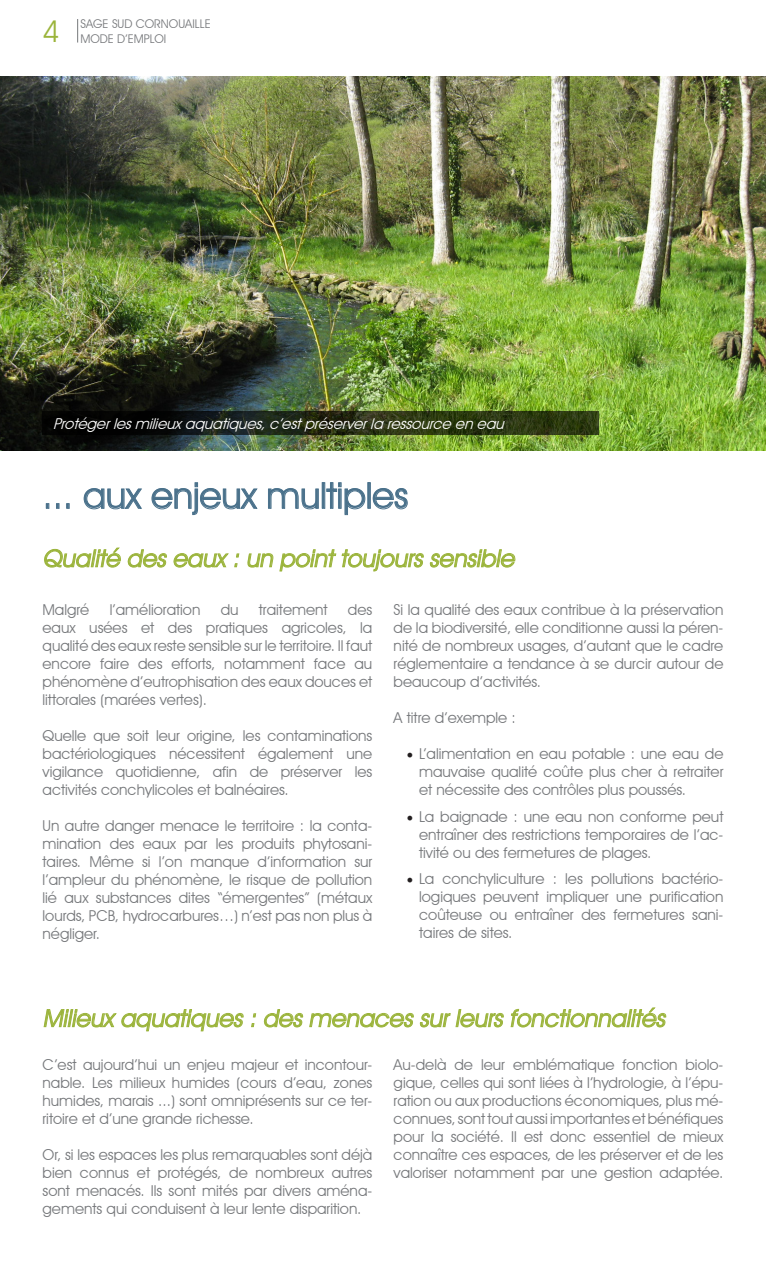
<style>
.page{position:relative;width:766px;height:1276px;background:#fff}
.page>*{position:absolute;margin:0;border:0;box-sizing:border-box;transform-origin:0 0}
.t1{font:36px "Avant Garde IT Cby BT";color:#4a718b}
.t2{font:30px "Avant Garde IT Cby BT";color:#9bb43b}
.t3{font:italic 24px "Avant Garde IT Cby BT";color:#9bb43b}
.t4{font:15px/18px "Avant Garde IT Cby BT";color:#76787b;text-align:justify}
.t5{font:italic 15px "Avant Garde IT Cby BT";color:#fff}
.t6{font:12px/14.4px "Avant Garde IT Cby BT";color:#76787b}
.s1{font-family:"Minion Pro";font-size:18px;color:#231f20}
</style>
<div class="page">
<svg style="left:77px;top:19px;width:1px;height:24px"></svg>
<svg style="left:46px;top:503px;width:3px;height:6px"></svg>
<svg style="left:56px;top:503px;width:3px;height:6px"></svg>
<svg style="left:66px;top:503px;width:4px;height:6px"></svg>
<svg style="left:83px;top:488px;width:59px;height:21px"></svg>
<svg style="left:151px;top:482px;width:107px;height:33px"></svg>
<svg style="left:268px;top:488px;width:51px;height:21px"></svg>
<div style="left:322px;top:482px;width:3px;height:27px;border:1px solid #4a718b"></div>
<svg style="left:326px;top:482px;width:39px;height:33px"></svg>
<svg style="left:372px;top:488px;width:36px;height:21px"></svg>
<svg style="left:44px;top:547px;width:77px;height:21px"></svg>
<svg style="left:127px;top:549px;width:40px;height:19px"></svg>
<svg style="left:173px;top:553px;width:66px;height:15px"></svg>
<svg style="left:247px;top:553px;width:26px;height:15px"></svg>
<svg style="left:279px;top:549px;width:236px;height:23px"></svg>
<svg style="left:43px;top:1009px;width:201px;height:22px"></svg>
<svg style="left:251px;top:1013px;width:5px;height:14px"></svg>
<svg style="left:263px;top:1009px;width:40px;height:18px"></svg>
<svg style="left:309px;top:1009px;width:195px;height:18px"></svg>
<svg style="left:510px;top:1007px;width:156px;height:20px"></svg>
<img style="left:0;top:77px;width:765px;height:373px">
<svg style="left:43px;top:411px;width:555px;height:24px"></svg>
<h2 class="t2" style="left:43px;top:13px;width:18px">4</h2>
<p class="t6" style="left:80px;top:17px;width:132px">SAGE SUD CORNOUAILLE<br>MODE D’EMPLOI</p>
<p class="t5" style="left:53px;top:414px;width:456px">Protégerlesmilieuxaquatiques,c’estpréserverla ressource eneau</p>
<p class="t1" style="left:43px;top:474px;width:367px">... aux enjeux multiples</p>
<p class="t3" style="left:43px;top:544px;width:478px">Qualité des eaux : un point toujours sensible</p>
<p class="t4" style="left:43px;top:601px;width:48px">Malgré</p>
<p class="t4" style="left:110px;top:601px;width:92px">l’amélioration</p>
<p class="t4" style="left:221px;top:601px;width:19px">du</p>
<p class="t4" style="left:259px;top:601px;width:70px">traitement</p>
<p class="t4" style="left:43px;top:601px;width:331px;text-indent:305px">des eaux usées et des pratiques agricoles, la qualité des eaux reste sensible sur le territoire. Il faut encore faire des efforts, notamment face au phénomène d’eutrophisation des eaux douces et littorales (marées vertes).</p>
<p class="t4" style="left:43px;top:727px;width:331px">Quelle que soit leur origine, les contaminations bactériologiques nécessitent également une vigilance quotidienne, afin de préserver les activités conchylicoles et balnéaires.</p>
<p class="t4" style="left:43px;top:817px;width:331px">Un autre danger menace le territoire : la conta&shy;mination des eaux par les produits phytosani&shy;taires. Même si l’on manque d’information sur l’ampleur du phénomène, le risque de pollution lié aux substances dites “émergentes” (métaux lourds, PCB, hydrocarbures…) n’est pas non plus à négliger.</p>
<p class="t4" style="left:393px;top:601px;width:331px">Si la qualité des eaux contribue à la préservation de la biodiversité, elle conditionne aussi la péren&shy;nité de nombreux usages, d’autant que le cadre réglementaire a tendance à se durcir autour de beaucoup d’activités.</p>
<p class="t4" style="left:393px;top:709px;width:124px">A titre d’exemple :</p>
<p class="t4" style="left:419px;top:745px;width:306px;text-indent:-13px"><span class="s1">•</span> L’alimentation en eau potable : une eau de mauvaise qualité coûte plus cher à retraiter et nécessite des contrôles plus poussés.</p>
<p class="t4" style="left:419px;top:807px;width:306px;text-indent:-13px"><span class="s1">•</span> La baignade : une eau non conforme peut entraîner des restrictions temporaires de l’ac&shy;tivité ou des fermetures de plages.</p>
<p class="t4" style="left:419px;top:870px;width:306px;text-indent:-13px"><span class="s1">•</span> La conchyliculture : les pollutions bactério&shy;logiques peuvent impliquer une purification coûteuse ou entraîner des fermetures sani&shy;taires de sites.</p>
<p class="t3" style="left:43px;top:1003px;width:628px">Milieux aquatiques : des menaces sur leurs fonctionnalités</p>
<p class="t4" style="left:43px;top:1055px;width:331px">C’est aujourd’hui un enjeu majeur et incontour&shy;nable. Les milieux humides (cours d’eau, zones humides, marais ...) sont omniprésents sur ce ter&shy;ritoire et d’une grande richesse.</p>
<p class="t4" style="left:43px;top:1145px;width:331px">Or, si les espaces les plus remarquables sont déjà bien connus et protégés, de nombreux autres sont menacés. Ils sont mités par divers aména&shy;gements qui conduisent à leur lente disparition.</p>
<p class="t4" style="left:393px;top:1055px;width:331px">Au-delà de leur emblématique fonction biolo&shy;gique, celles qui sont liées à l’hydrologie, à l’épu&shy;ration ou aux productions économiques, plus mé&shy;connues, sont tout aussi importantes et bénéfiques pour la société. Il est donc essentiel de mieux connaître ces espaces, de les préserver et de les valoriser notamment par une gestion adaptée.</p>
</div>
